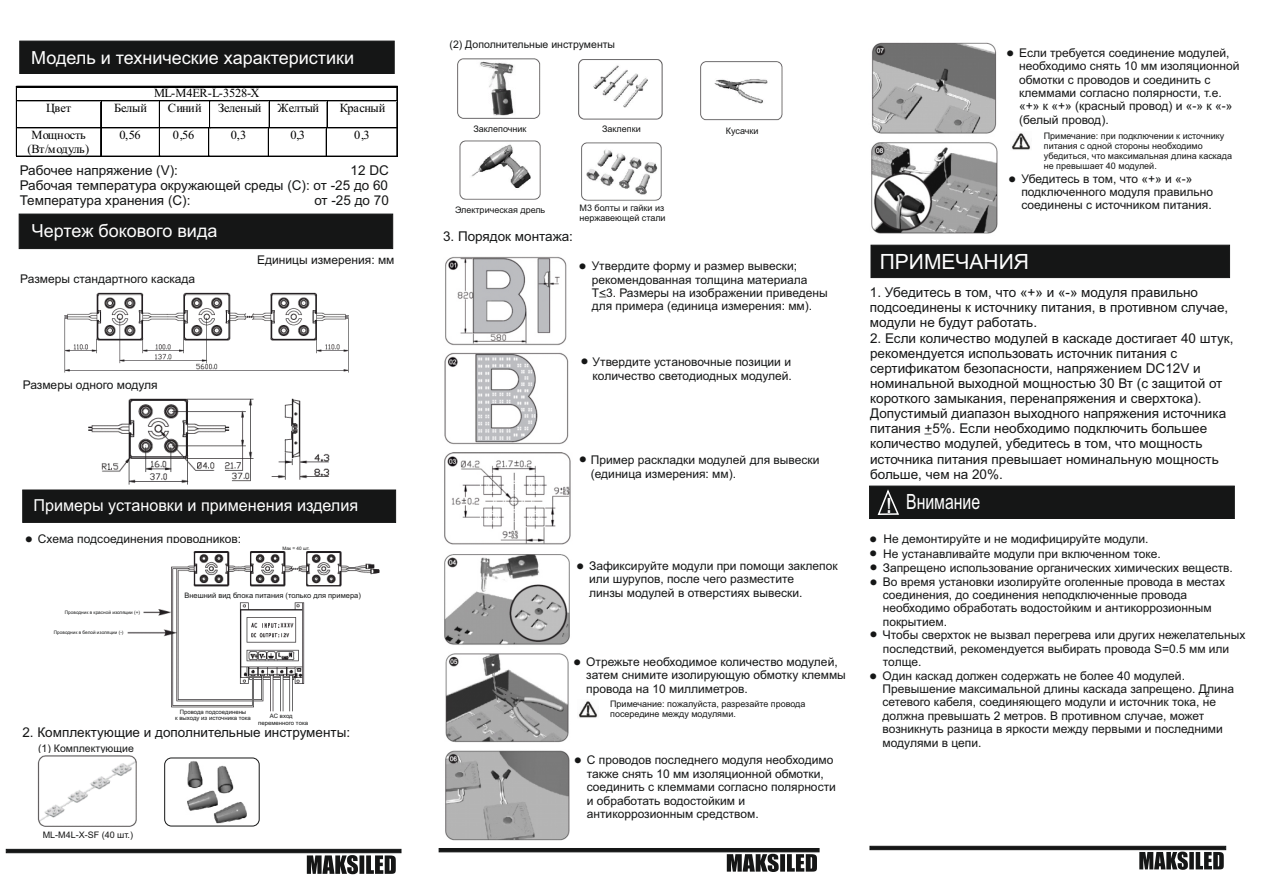
<style>
.page{position:relative;width:1263px;height:893px;background:#fff}
.page>*{position:absolute;margin:0;border:0;box-sizing:border-box;transform-origin:0 0}
.t1{font:21px "Arial";color:#fff}
.t2{font:21px "Arial";color:#fff;scale:.75 1}
.t3{font:18px "Arial";color:#fff}
.t4{font:16.5px "Arial";color:#fff}
.t5{font:16.5px "Symbol";color:#151616}
.t6{font:13.5px/15.1px "Arial";color:#151616}
.t7{font:12.45px/13.5px "Times New Roman";letter-spacing:-.02em;color:#000;text-align:center}
.t8{font:12px/13.4px "Arial";color:#151616}
.t9{font:10.5px "Arial";color:#151616}
.t10{font:9px/10.1px "Arial";color:#151616}
.t11{font:7.5px "Arial";color:#151616}
.t12{font:6px/6.8px "Arial";color:#151616}
.t13{font:4.65px "Arial";color:#151616}
.s1{font-weight:700}
</style>
<div class="page">
<div style="left:19px;top:40px;width:376px;height:34px;background:#151616"></div>
<div style="left:18px;top:213px;width:376px;height:36px;background:#151616"></div>
<svg style="left:5px;top:848px;width:397px;height:26px"></svg>
<svg style="left:869px;top:845px;width:357px;height:25px"></svg>
<svg style="left:438px;top:848px;width:382px;height:24px"></svg>
<hr style="left:17px;top:86px;width:380px;height:1px;background:#000">
<hr style="left:17px;top:101px;width:84px;height:1px;background:#000">
<hr style="left:101px;top:101px;width:58px;height:1px;background:#000">
<hr style="left:160px;top:101px;width:50px;height:1px;background:#000">
<hr style="left:210px;top:101px;width:59px;height:1px;background:#000">
<hr style="left:270px;top:101px;width:57px;height:1px;background:#000">
<hr style="left:328px;top:101px;width:69px;height:1px;background:#000">
<hr style="left:17px;top:128px;width:84px;height:1px;background:#000">
<hr style="left:101px;top:128px;width:58px;height:1px;background:#000">
<hr style="left:160px;top:128px;width:49px;height:1px;background:#000">
<hr style="left:210px;top:128px;width:58px;height:1px;background:#000">
<hr style="left:270px;top:128px;width:56px;height:1px;background:#000">
<hr style="left:328px;top:128px;width:69px;height:1px;background:#000">
<svg style="left:16px;top:86px;width:1px;height:71px"></svg>
<hr style="left:17px;top:156px;width:84px;height:1px;background:#000">
<svg style="left:100px;top:101px;width:2px;height:55px"></svg>
<hr style="left:101px;top:156px;width:58px;height:1px;background:#000">
<svg style="left:159px;top:101px;width:1px;height:55px"></svg>
<hr style="left:159px;top:156px;width:50px;height:1px;background:#000">
<svg style="left:208px;top:101px;width:3px;height:55px"></svg>
<hr style="left:209px;top:156px;width:59px;height:1px;background:#000">
<svg style="left:268px;top:101px;width:2px;height:56px"></svg>
<hr style="left:269px;top:156px;width:57px;height:1px;background:#000">
<svg style="left:326px;top:101px;width:2px;height:56px"></svg>
<hr style="left:327px;top:156px;width:70px;height:1px;background:#000">
<svg style="left:397px;top:86px;width:1px;height:71px"></svg>
<div style="left:22px;top:489px;width:374px;height:34px;background:#151616"></div>
<img style="left:579px;top:701px;width:19px;height:17px">
<img style="left:1012px;top:133px;width:19px;height:17px">
<div style="left:870px;top:244px;width:360px;height:34px;background:#151616"></div>
<img style="left:64px;top:292px;width:285px;height:81px">
<img style="left:88px;top:398px;width:242px;height:87px">
<img style="left:127px;top:551px;width:253px;height:161px">
<img style="left:165px;top:759px;width:82px;height:67px">
<div style="left:164px;top:757px;width:96px;height:69px;border:1px solid #151616;border-radius:7px"></div>
<img style="left:37px;top:755px;width:100px;height:72px">
<img style="left:457px;top:58px;width:84px;height:61px">
<img style="left:578px;top:59px;width:85px;height:61px">
<img style="left:700px;top:61px;width:83px;height:60px">
<img style="left:459px;top:140px;width:82px;height:60px">
<img style="left:581px;top:142px;width:81px;height:59px">
<img style="left:445px;top:256px;width:122px;height:90px">
<img style="left:444px;top:352px;width:125px;height:93px">
<img style="left:444px;top:453px;width:127px;height:92px">
<img style="left:444px;top:554px;width:126px;height:91px">
<img style="left:445px;top:653px;width:124px;height:90px">
<img style="left:445px;top:750px;width:125px;height:91px">
<img style="left:872px;top:42px;width:125px;height:92px">
<img style="left:871px;top:142px;width:127px;height:92px">
<div style="left:869px;top:485px;width:366px;height:34px;background:#151616"></div>
<h2 class="t3" style="left:31px;top:51px;width:324px">Модель и технические характеристики</h2>
<p class="t7" style="left:154px;top:88px;width:107px">ML-M4ER-L-3528-X</p>
<p class="t7" style="left:46px;top:102px;width:26px">Цвет</p>
<p class="t7" style="left:114px;top:102px;width:35px">Белый</p>
<p class="t7" style="left:168px;top:102px;width:35px">Синий</p>
<p class="t7" style="left:218px;top:102px;width:45px">Зеленый</p>
<p class="t7" style="left:278px;top:102px;width:43px">Желтый</p>
<p class="t7" style="left:340px;top:102px;width:47px">Красный</p>
<p class="t7" style="left:27px;top:129px;width:64px">Мощность (Вт/модуль)</p>
<p class="t7" style="left:119px;top:129px;width:23px">0,56</p>
<p class="t7" style="left:173px;top:129px;width:23px">0,56</p>
<p class="t7" style="left:231px;top:129px;width:17px">0,3</p>
<p class="t7" style="left:290px;top:129px;width:16px">0,3</p>
<p class="t7" style="left:354px;top:129px;width:17px">0,3</p>
<p class="t6" style="left:20px;top:164px;width:160px">Рабочее напряжение (V):</p>
<p class="t6" style="left:20px;top:164px;width:371px;text-align:justify;text-indent:331px">12 DC Рабочая температура окружающей среды (С): от -25 до 60<br>Температура хранения (С):</p>
<p class="t6" style="left:314px;top:194px;width:76px">от -25 до 70</p>
<h2 class="t3" style="left:32px;top:224px;width:187px">Чертеж бокового вида</h2>
<p class="t8" style="left:20px;top:273px;width:176px">Размеры стандартного каскада</p>
<p class="t8" style="left:23px;top:379px;width:136px">Размеры одного модуля</p>
<p class="t8" style="left:257px;top:254px;width:139px">Единицы измерения: мм</p>
<h3 class="t4" style="left:33px;top:499px;width:326px">Примеры установки и применения изделия</h3>
<p class="t8" style="left:25px;top:533px;width:218px">• Схема подсоединения проводников:</p>
<p class="t13" style="left:282px;top:546px;width:29px">Max = 40 шт.</p>
<p class="t13" style="left:65px;top:611px;width:77px">Проводник в красной изоляции (+)</p>
<p class="t13" style="left:54px;top:631px;width:71px">Проводник в белой изоляции (-)</p>
<p class="t11" style="left:184px;top:592px;width:178px">Внешний вид блока питания (только для примера)</p>
<p class="t12" style="left:175px;top:709px;width:77px;text-align:center">Провода подсоединены<br>к выходу из источника тока</p>
<p class="t12" style="left:258px;top:713px;width:51px;text-indent:12px">AC вход переменного тока</p>
<p class="t6" style="left:22px;top:726px;width:329px">2. Комплектующие и дополнительные инструменты:</p>
<p class="t9" style="left:38px;top:744px;width:97px">(1) Комплектующие</p>
<p class="t10" style="left:43px;top:831px;width:92px">ML-M4L-X-SF (40 шт.)</p>
<p class="t9" style="left:450px;top:40px;width:167px">(2) Дополнительные инструменты</p>
<p class="t10" style="left:473px;top:125px;width:55px">Заклепочник</p>
<p class="t10" style="left:602px;top:124px;width:40px">Заклепки</p>
<p class="t10" style="left:726px;top:127px;width:34px">Кусачки</p>
<p class="t10" style="left:455px;top:206px;width:92px">Электрическая дрель</p>
<p class="t6" style="left:443px;top:230px;width:132px">3. Порядок монтажа:</p>
<p class="t10" style="left:580px;top:204px;width:88px">М3 болты и гайки из нержавеющей стали</p>
<p class="t8" style="left:592px;top:260px;width:238px;text-indent:-13px">• Утвердите форму и размер вывески; рекомендованная толщина материала Т&lt;3. Размеры на изображении приведены для примера (единица измерения: мм).</p>
<p class="t8" style="left:599px;top:285px;width:8px">_</p>
<p class="t8" style="left:581px;top:357px;width:213px;text-align:right">• Утвердите установочные позиции и количество светодиодных модулей.</p>
<p class="t8" style="left:591px;top:455px;width:230px;text-indent:-12px">• Пример раскладки модулей для вывески (единица измерения: мм).</p>
<p class="t8" style="left:589px;top:560px;width:250px;text-indent:-13px">• Зафиксируйте модули при помощи заклепок или шурупов, после чего разместите<br>линзы модулей в отверстиях вывески.</p>
<p class="t8" style="left:586px;top:656px;width:261px;text-indent:-13px">• Отрежьте необходимое количество модулей, затем снимите изолирующую обмотку клеммы провода на 10 миллиметров.</p>
<p class="t10" style="left:610px;top:699px;width:197px">Примечание: пожалуйста, разрезайте провода посередине между модулями.</p>
<p class="t8" style="left:587px;top:754px;width:251px;text-indent:-13px">• С проводов последнего модуля необходимо также снять 10 мм изоляционной обмотки, соединить с клеммами согласно полярности и обработать водостойким и антикоррозионным средством.</p>
<p class="t8" style="left:1019px;top:47px;width:222px;text-indent:-13px">• Если требуется соединение модулей, необходимо снять 10 мм изоляционной обмотки с проводов и соединить с клеммами согласно полярности, т.е. «+» к «+» (красный провод) и «-» к «-» (белый провод).</p>
<p class="t10" style="left:1044px;top:132px;width:190px">Примечание: при подключении к источнику питания с одной стороны необходимо убедиться, что максимальная длина каскада не превышает 40 модулей.</p>
<p class="t8" style="left:1021px;top:173px;width:193px;text-indent:-13px">• Убедитесь в том, что «+» и «-» подключенного модуля правильно соединены с источником питания.</p>
<h1 class="t1" style="left:880px;top:253px;width:151px">ПРИМЕЧАНИЯ</h1>
<p class="t6" style="left:870px;top:286px;width:360px">1. Убедитесь в том, что «+» и «-» модуля правильно подсоединены к источнику питания, в противном случае, модули не будут работать.</p>
<p class="t6" style="left:870px;top:332px;width:365px">2. Если количество модулей в каскаде достигает 40 штук, рекомендуется использовать источник питания с сертификатом безопасности, напряжением DC12V и номинальной выходной мощностью 30 Вт (с защитой от короткого замыкания, перенапряжения и сверхтока).<br>Допустимый диапазон выходного напряжения источника питания +5%. Если необходимо подключить большее количество модулей, убедитесь в том, что мощность источника питания превышает номинальную мощность больше, чем на 20%.</p>
<p class="t8" style="left:925px;top:422px;width:8px">_</p>
<h1 class="t2" style="left:886px;top:494px;width:127px"><span class="s1">!</span> Внимание</h1>
<p class="t8" style="left:869px;top:534px;width:280px">• Не демонтируйте и не модифицируйте модули.</p>
<p class="t8" style="left:870px;top:548px;width:293px">• Не устанавливайте модули при включенном токе.</p>
<p class="t8" style="left:883px;top:562px;width:352px">Запрещено использование органических химических веществ.</p>
<p class="t8" style="left:883px;top:576px;width:364px">Во время установки изолируйте оголенные провода в местах соединения, до соединения неподключенные провода необходимо обработать водостойким и антикоррозионным покрытием.<br>Чтобы сверхток не вызвал перегрева или других нежелательных последствий, рекомендуется выбирать провода S=0.5 мм или толще.</p>
<p class="t8" style="left:883px;top:670px;width:353px;text-indent:-13px">• Один каскад должен содержать не более 40 модулей.<br>Превышение максимальной длины каскада запрещено. Длина сетевого кабеля, соединяющего модули и источник тока, не должна превышать 2 метров. В противном случае, может возникнуть разница в яркости между первыми и последними модулями в цепи.</p>
<h3 class="t5" style="left:870px;top:628px;width:9px">•</h3>
<p class="t11" style="left:1205px;top:692px;width:6px">2</p>
</div>
